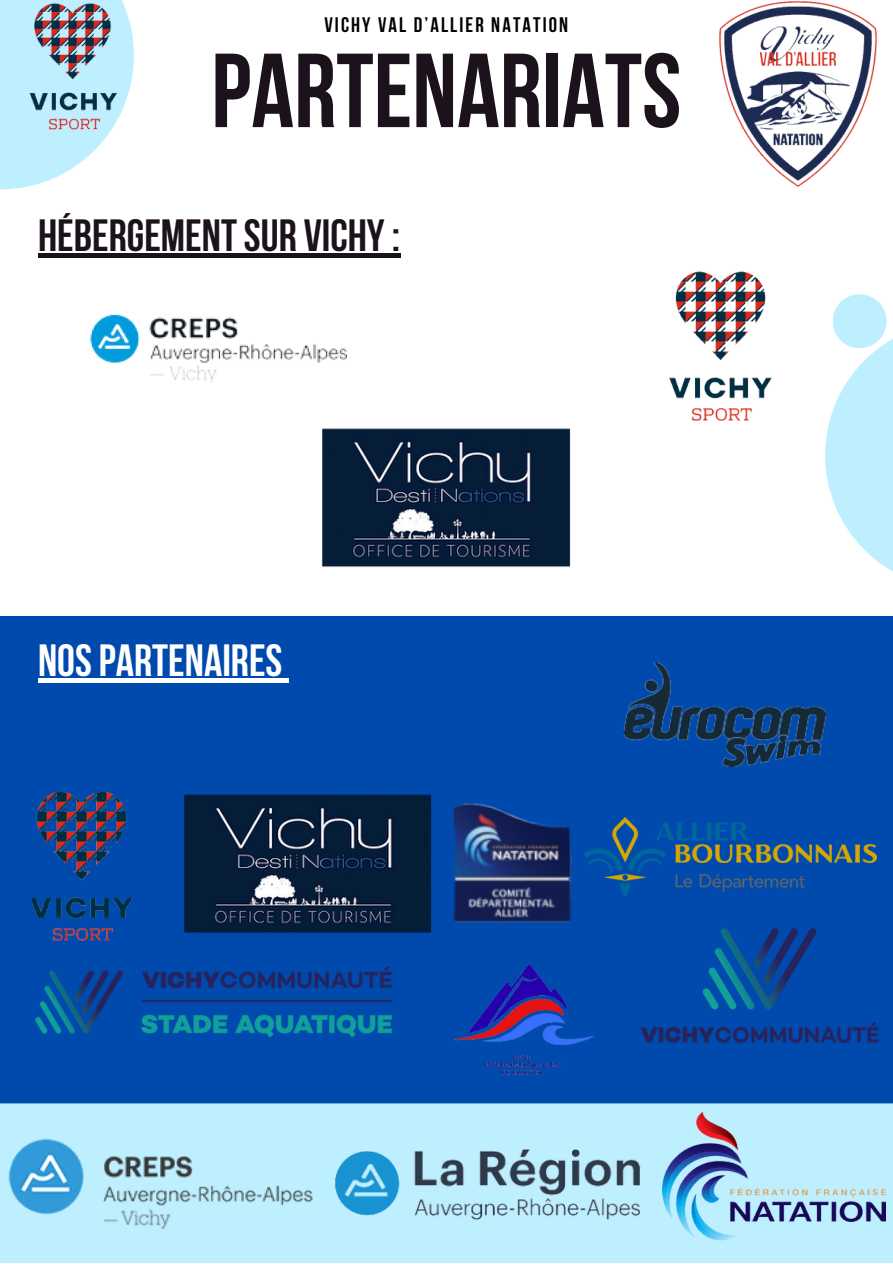
<style>
.page{position:relative;width:893px;height:1264px;background:#fff}
.page>*{position:absolute;margin:0;border:0;box-sizing:border-box;transform-origin:0 0}
.t1{font:700 104.85px "Bebas Neue";color:#1c121c}
.t2{font:700 45px "Bebas Neue";color:#1c121c}
.t3{font:700 45px "Bebas Neue";color:#fff}
.t4{font:700 21px "Bebas Neue";letter-spacing:.1em;color:#000}
</style>
<div class="page">
<div style="left:0;top:616px;width:892px;height:646px;background:#004aad"></div>
<svg style="left:0;top:134px;width:109px;height:55px;fill:#bdefff"></svg>
<img style="left:719px;top:1px;width:158px;height:186px">
<img style="left:0;top:0;width:134px;height:134px">
<div style="left:0;top:1103px;width:892px;height:159px;background:#bdefff"></div>
<svg style="left:825px;top:321px;width:67px;height:250px;fill:#bdefff"></svg>
<div style="left:832px;top:294px;width:54px;height:54px;background:#bdefff;border-radius:50%"></div>
<img style="left:90px;top:314px;width:257px;height:69px">
<img style="left:669px;top:271px;width:103px;height:150px">
<img style="left:322px;top:428px;width:249px;height:139px">
<img style="left:30px;top:791px;width:103px;height:150px">
<img style="left:184px;top:794px;width:248px;height:139px">
<img style="left:453px;top:963px;width:142px;height:112px">
<img style="left:662px;top:1112px;width:223px;height:128px">
<img style="left:640px;top:928px;width:239px;height:115px">
<img style="left:334px;top:1149px;width:307px;height:71px">
<img style="left:35px;top:966px;width:358px;height:72px">
<img style="left:8px;top:1138px;width:305px;height:91px">
<img style="left:453px;top:803px;width:119px;height:120px">
<img style="left:585px;top:817px;width:291px;height:78px">
<div style="left:38px;top:253px;width:362px;height:5px;background:#1c121c"></div>
<hr style="left:38px;top:678px;width:244px;height:4px;background:#fff">
<svg style="left:282px;top:678px;width:7px;height:4px"></svg>
<img style="left:623px;top:662px;width:204px;height:105px">
<p class="t4" style="left:324px;top:16px;width:245px">VICHY VAL D’ALLIER NATATION</p>
<p class="t1" style="left:211px;top:48px;width:471px">PARTENARIATS</p>
<p class="t2" style="left:38px;top:217px;width:363px">HÉBERGEMENT SUR VICHY :</p>
<p class="t3" style="left:38px;top:642px;width:246px">NOS PARTENAIRES</p>
</div>
